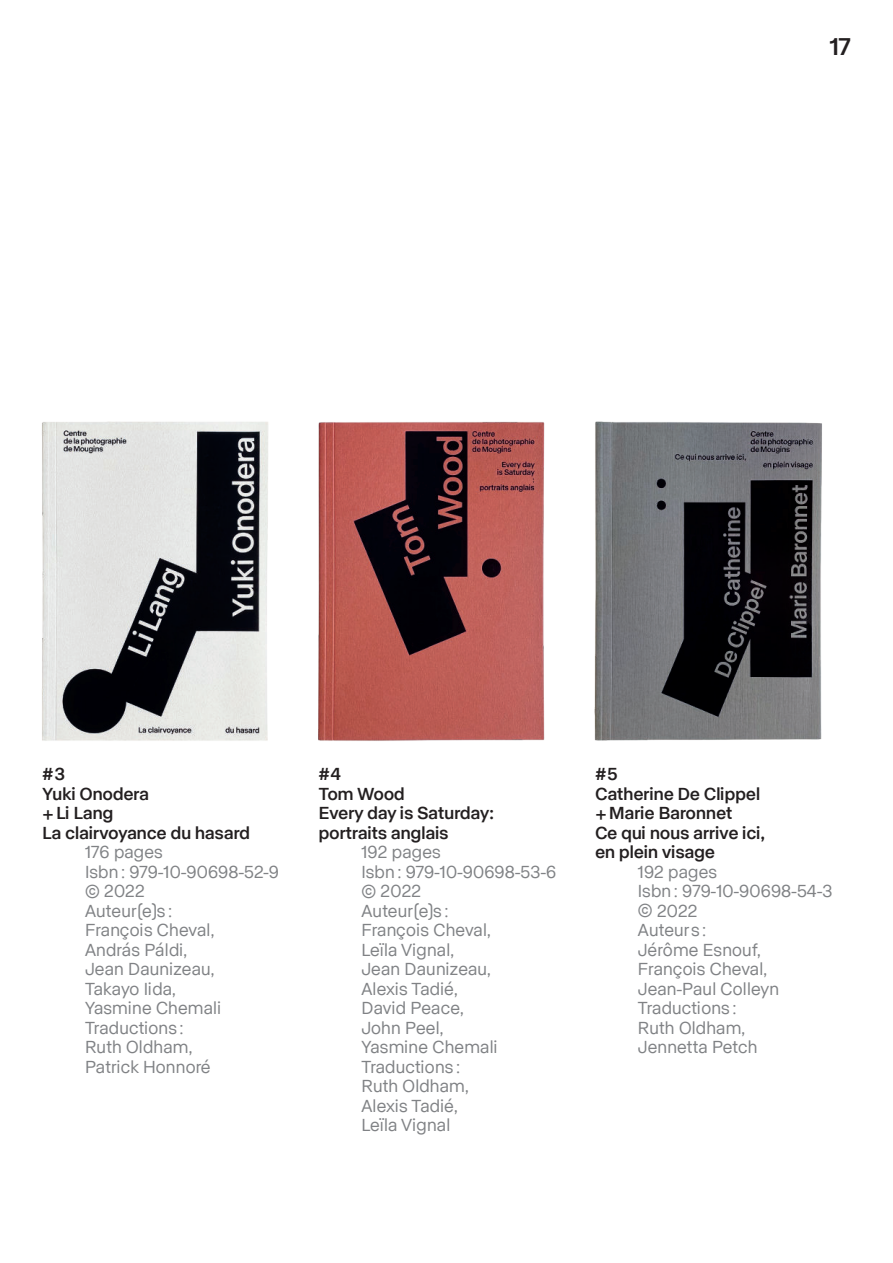
<style>
.page{position:relative;width:893px;height:1263px;background:#fff}
.page>*{position:absolute;margin:0;border:0;box-sizing:border-box;transform-origin:0 0}
.t1{font:24.6px "ABC Normal Neutral";color:#231f20}
.t2{font:17.7px/19.5px "ABC Normal";letter-spacing:.01em;color:#808285}
.t3{font:17.7px/19.5px "ABC Normal Neutral";letter-spacing:.01em;color:#231f20}
.s1{font-family:"ABC Normal";font-size:20.25px}
.s2{font-size:19.5px}
</style>
<div class="page">
<img style="left:318px;top:421px;width:227px;height:320px">
<img style="left:594px;top:421px;width:228px;height:320px">
<img style="left:42px;top:421px;width:226px;height:320px">
<h1 class="t1" style="left:830px;top:33px;width:22px">17</h1>
<p class="t3" style="left:43px;top:764px;width:209px">#3<br>Yuki Onodera<br><span class="s1">+</span> Li Lang<br>La clairvoyance du hasard</p>
<p class="t2" style="left:85px;top:842px;width:195px">176 pages<br>Isbn : 979-10-90698-52-9 <span class="s2">©</span> 2022<br>Auteur(e)s :<br>François Cheval,<br>András Páldi,<br>Jean Daunizeau,<br>Takayo Iida,<br>Yasmine Chemali<br>Traductions :<br>Ruth Oldham,<br>Patrick Honnoré</p>
<p class="t3" style="left:319px;top:764px;width:177px">#4<br>Tom Wood<br>Every day is Saturday: portraits anglais</p>
<p class="t2" style="left:361px;top:842px;width:196px">192 pages<br>Isbn : 979-10-90698-53-6 <span class="s2">©</span> 2022<br>Auteur(e)s :<br>François Cheval,<br>Leïla Vignal,<br>Jean Daunizeau,<br>Alexis Tadié,<br>David Peace,<br>John Peel,<br>Yasmine Chemali<br>Traductions :<br>Ruth Oldham,<br>Alexis Tadié,<br>Leïla Vignal</p>
<p class="t3" style="left:595px;top:764px;width:171px">#5<br>Catherine De Clippel <span class="s1">+</span> Marie Baronnet<br>Ce qui nous arrive ici, en plein visage</p>
<p class="t2" style="left:638px;top:862px;width:196px">192 pages<br>Isbn : 979-10-90698-54-3 <span class="s2">©</span> 2022<br>Auteurs :<br>Jérôme Esnouf,<br>François Cheval,<br>Jean-Paul Colleyn<br>Traductions :<br>Ruth Oldham,<br>Jennetta Petch</p>
</div>
